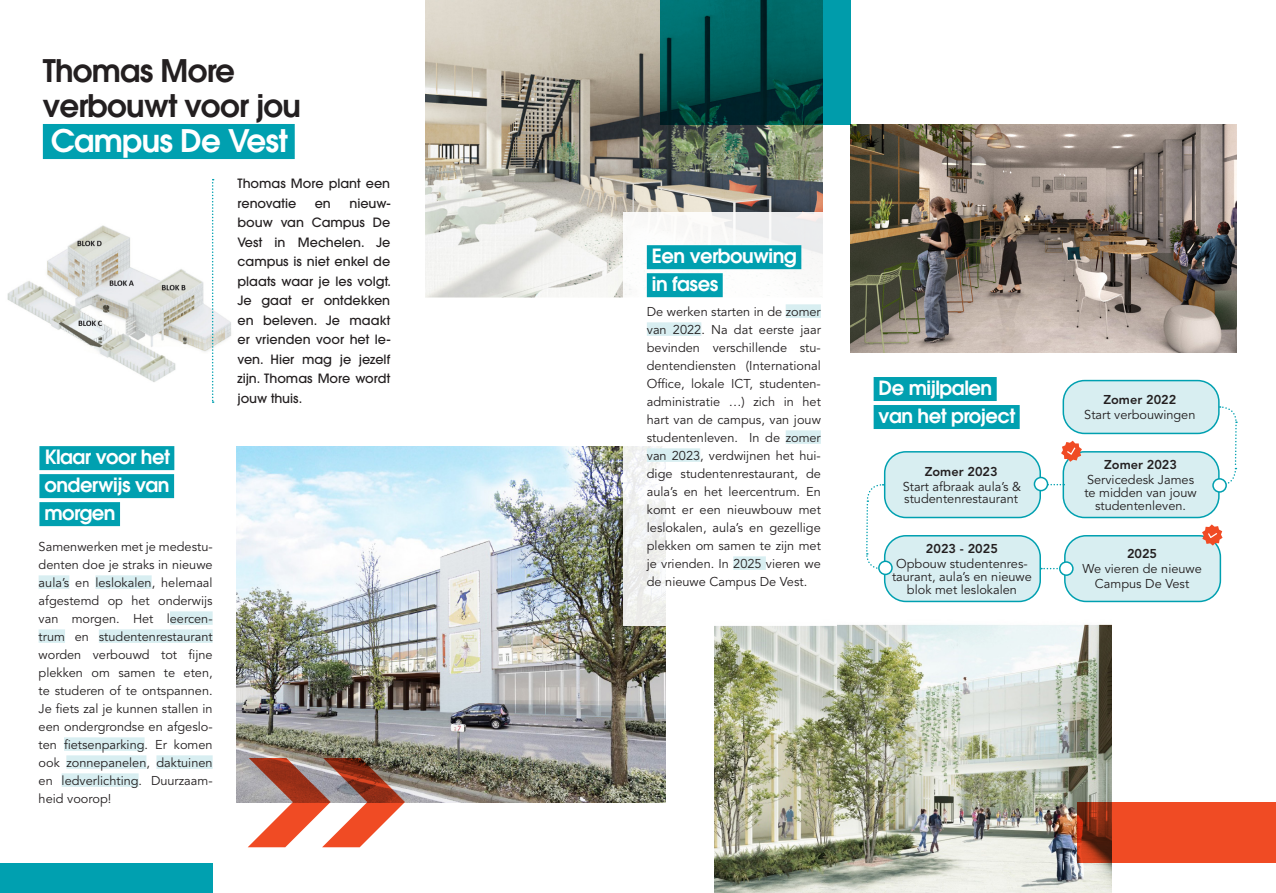
<style>
.page{position:relative;width:1276px;height:893px;background:#fff}
.page>*{position:absolute;margin:0;border:0;box-sizing:border-box;transform-origin:0 0}
.t1{font:600 30.9px "ITC Avant Garde Pro";letter-spacing:-.025em;color:#231f20}
.t2{font:600 30.9px "ITC Avant Garde Pro";letter-spacing:-.025em;color:#fff}
.t3{font:600 19.5px "ITC Avant Garde Pro";letter-spacing:-.025em;color:#fff}
.t4{font:12.75px/18px "Avenir LT Std";color:#231f20;text-align:justify}
.t5{font:500 12.75px/19.5px "ITC Avant Garde Pro";color:#231f20}
.t6{font:800 12.75px "Avenir LT Std";color:#231f20}
</style>
<div class="page">
<img style="left:7px;top:225px;width:224px;height:157px">
<div style="left:43px;top:124px;width:252px;height:35px;background:#00a0b0"></div>
<svg style="left:212px;top:179px;width:2px;height:224px"></svg>
<img style="left:236px;top:446px;width:429px;height:357px">
<img style="left:425px;top:0;width:397px;height:298px">
<img style="left:714px;top:624px;width:397px;height:269px">
<img style="left:850px;top:124px;width:386px;height:229px">
<div style="left:0;top:863px;width:213px;height:30px;background:#00a0b0"></div>
<svg style="left:1077px;top:803px;width:199px;height:60px;background:#dd4520"></svg>
<svg style="left:660px;top:0;width:190px;height:124px;background:#005b5c"></svg>
<div style="left:39px;top:575px;width:30px;height:14px;background:#d8eef1"></div>
<div style="left:95px;top:575px;width:57px;height:14px;background:#d8eef1"></div>
<div style="left:170px;top:611px;width:43px;height:14px;background:#d8eef1"></div>
<div style="left:39px;top:629px;width:26px;height:14px;background:#d8eef1"></div>
<div style="left:99px;top:629px;width:114px;height:14px;background:#d8eef1"></div>
<div style="left:64px;top:737px;width:81px;height:14px;background:#d8eef1"></div>
<div style="left:66px;top:755px;width:80px;height:14px;background:#d8eef1"></div>
<div style="left:156px;top:755px;width:57px;height:14px;background:#d8eef1"></div>
<div style="left:62px;top:773px;width:77px;height:14px;background:#d8eef1"></div>
<div style="left:624px;top:213px;width:213px;height:413px;background:#fff"></div>
<div style="left:785px;top:304px;width:36px;height:14px;background:#d8eef1"></div>
<div style="left:647px;top:322px;width:54px;height:14px;background:#d8eef1"></div>
<div style="left:785px;top:430px;width:36px;height:14px;background:#d8eef1"></div>
<div style="left:647px;top:448px;width:53px;height:14px;background:#d8eef1"></div>
<div style="left:733px;top:556px;width:33px;height:14px;background:#d8eef1"></div>
<svg style="left:248px;top:758px;width:157px;height:89px"></svg>
<div style="left:647px;top:245px;width:154px;height:24px;background:#00a0b0"></div>
<div style="left:647px;top:273px;width:76px;height:24px;background:#00a0b0"></div>
<div style="left:873px;top:377px;width:123px;height:24px;background:#00a0b0"></div>
<div style="left:873px;top:405px;width:146px;height:24px;background:#00a0b0"></div>
<div style="left:39px;top:446px;width:135px;height:24px;background:#00a0b0"></div>
<div style="left:39px;top:474px;width:135px;height:24px;background:#00a0b0"></div>
<div style="left:39px;top:502px;width:81px;height:24px;background:#00a0b0"></div>
<div style="left:1063px;top:381px;width:156px;height:52px;background:#d8eef1;border-radius:21px"></div>
<div style="left:1062px;top:380px;width:157px;height:54px;border:2px solid #00a0b0;border-radius:21px"></div>
<svg style="left:1219px;top:405px;width:18px;height:79px"></svg>
<div style="left:1063px;top:452px;width:156px;height:65px;background:#d8eef1;border-radius:21px"></div>
<div style="left:1062px;top:451px;width:157px;height:67px;border:2px solid #00a0b0;border-radius:21px"></div>
<div style="left:884px;top:452px;width:156px;height:65px;background:#d8eef1;border-radius:21px"></div>
<div style="left:884px;top:451px;width:157px;height:67px;border:2px solid #00a0b0;border-radius:21px"></div>
<div style="left:884px;top:536px;width:156px;height:65px;background:#d8eef1;border-radius:21px"></div>
<div style="left:884px;top:535px;width:157px;height:67px;border:2px solid #00a0b0;border-radius:21px"></div>
<div style="left:1064px;top:536px;width:156px;height:65px;background:#d8eef1;border-radius:21px"></div>
<div style="left:1064px;top:535px;width:157px;height:67px;border:2px solid #00a0b0;border-radius:21px"></div>
<svg style="left:866px;top:483px;width:18px;height:86px"></svg>
<svg style="left:1048px;top:484px;width:16px;height:1px"></svg>
<svg style="left:1041px;top:568px;width:17px;height:1px"></svg>
<div style="left:1034px;top:477px;width:13px;height:14px;background:#fff;border-radius:50%"></div>
<div style="left:1033px;top:477px;width:15px;height:14px;border:2px solid #00a0b0;border-radius:50%"></div>
<div style="left:1213px;top:479px;width:13px;height:13px;background:#fff;border-radius:50%"></div>
<div style="left:1212px;top:478px;width:15px;height:15px;border:2px solid #00a0b0;border-radius:50%"></div>
<div style="left:879px;top:561px;width:13px;height:13px;background:#fff;border-radius:50%"></div>
<div style="left:878px;top:561px;width:14px;height:14px;border:2px solid #00a0b0;border-radius:50%"></div>
<div style="left:1059px;top:562px;width:14px;height:13px;background:#fff;border-radius:50%"></div>
<div style="left:1059px;top:561px;width:14px;height:15px;border:2px solid #00a0b0;border-radius:50%"></div>
<svg style="left:1061px;top:441px;width:21px;height:21px"></svg>
<svg style="left:1202px;top:524px;width:20px;height:22px"></svg>
<p class="t1" style="left:43px;top:50px;width:193px">Thomas More</p>
<p class="t1" style="left:43px;top:85px;width:259px">verbouwt voor jou</p>
<p class="t2" style="left:51px;top:120px;width:238px">Campus De Vest</p>
<p class="t3" style="left:44px;top:444px;width:127px">Klaar voor het</p>
<p class="t3" style="left:44px;top:472px;width:127px">onderwijs van</p>
<p class="t3" style="left:44px;top:500px;width:73px">morgen</p>
<p class="t4" style="left:39px;top:538px;width:175px">Samenwerken met je medestu&shy;denten doe je straks in nieuwe aula’s en leslokalen, helemaal afgestemd op het onderwijs van morgen. Het leercen&shy;trum en studentenrestaurant worden verbouwd tot fijne plekken om samen te eten, te studeren of te ontspannen.<br>Je fiets zal je kunnen stallen in een ondergrondse en afgeslo&shy;ten fietsenparking. Er komen ook zonnepanelen, daktuinen en ledverlichting. Duurzaam&shy;heid voorop!</p>
<p class="t5" style="left:237px;top:174px;width:154px">Thomas More plant een renovatie</p>
<p class="t5" style="left:237px;top:193px;width:155px;text-align:justify;text-indent:112px">nieuw&shy;bouw van Campus De Vest in Mechelen. Je campus is niet enkel de plaats waar je les volgt.<br>Je gaat er ontdekken en beleven. Je maakt er vrienden voor het le&shy;ven. Hier mag je jezelf zijn. Thomas More wordt jouw thuis.</p>
<p class="t5" style="left:315px;top:193px;width:18px">en</p>
<p class="t3" style="left:652px;top:243px;width:146px">Een verbouwing</p>
<p class="t3" style="left:652px;top:271px;width:68px">in fases</p>
<p class="t4" style="left:647px;top:303px;width:175px">De werken starten in de zomer van 2022. Na dat eerste jaar bevinden verschillende stu&shy;dentendiensten (International Office, lokale ICT, studenten&shy;administratie …) zich in het hart van de campus, van jouw studentenleven. In de zomer van 2023, verdwijnen het hui&shy;dige studentenrestaurant, de aula’s en het leercentrum. En komt er een nieuwbouw met leslokalen, aula’s en gezellige plekken om samen te zijn met je vrienden. In 2025 vieren we de nieuwe Campus De Vest.</p>
<p class="t3" style="left:878px;top:375px;width:115px">De mijlpalen</p>
<p class="t3" style="left:878px;top:403px;width:138px">van het project</p>
<p class="t6" style="left:924px;top:464px;width:74px">Zomer 2023</p>
<p class="t4" style="left:902px;top:478px;width:120px">Start afbraak aula’s &amp;</p>
<p class="t4" style="left:904px;top:490px;width:115px">studentenrestaurant</p>
<p class="t6" style="left:926px;top:541px;width:73px">2023 - 2025</p>
<p class="t4" style="left:892px;top:558px;width:141px;line-height:12.8px;text-align:center">Opbouw studentenres&shy;taurant, aula’s en nieuwe blok met leslokalen</p>
<p class="t6" style="left:1103px;top:392px;width:74px">Zomer 2022</p>
<p class="t4" style="left:1084px;top:406px;width:113px">Start verbouwingen</p>
<p class="t6" style="left:1104px;top:457px;width:74px">Zomer 2023</p>
<p class="t4" style="left:1087px;top:471px;width:108px">Servicedesk James</p>
<p class="t4" style="left:1084px;top:484px;width:114px">te midden van jouw</p>
<p class="t4" style="left:1095px;top:497px;width:93px">studentenleven.</p>
<p class="t6" style="left:1127px;top:546px;width:32px">2025</p>
<p class="t4" style="left:1082px;top:560px;width:121px">We vieren de nieuwe</p>
<p class="t4" style="left:1095px;top:575px;width:96px">Campus De Vest</p>
</div>
